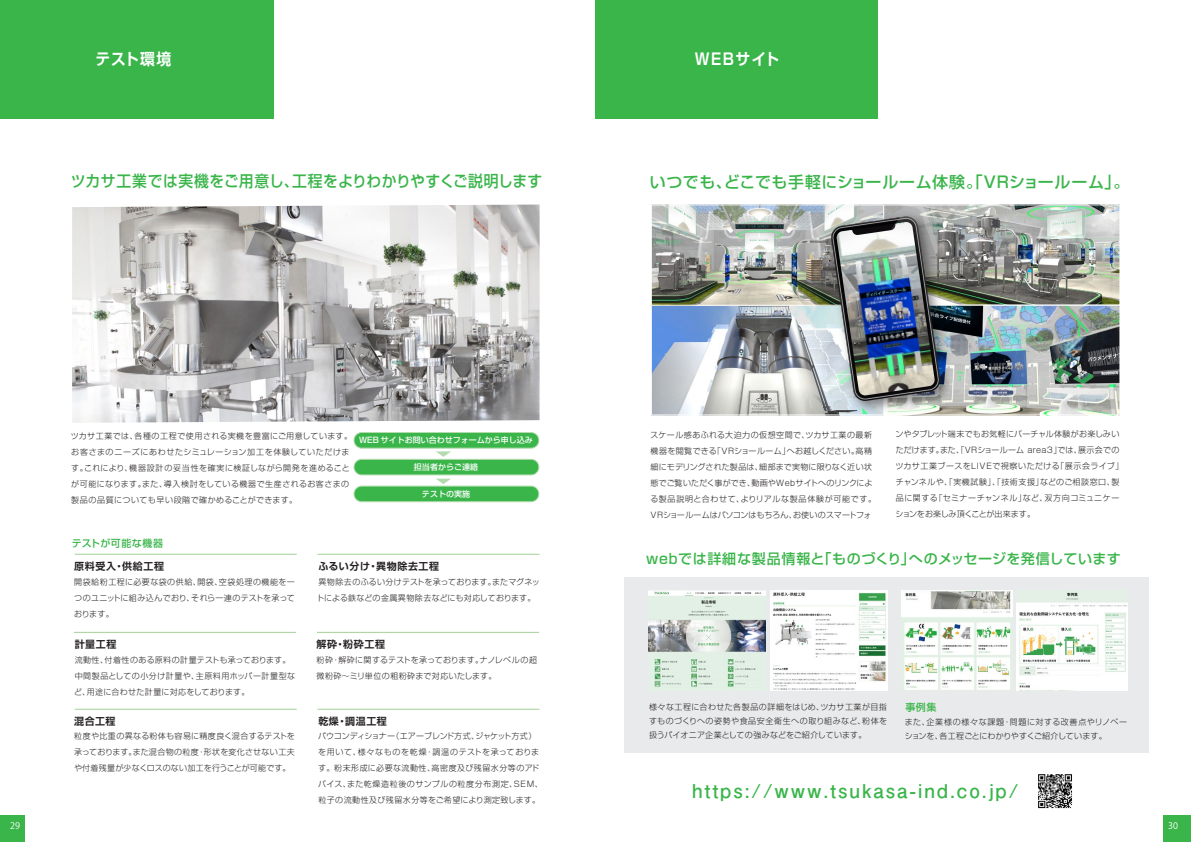
<style>
.page{position:relative;width:1191px;height:842px;background:#fff}
.page>*{position:absolute;margin:0;border:0;box-sizing:border-box;transform-origin:0 0}
.t1{font:700 19px "Futo Go B101 Pr 5";letter-spacing:.1em;color:#3ab54a}
.t2{font:500 15.9px "Shin Go Pr 6 N";letter-spacing:.03em;color:#3ab54a;scale:.93 1}
.t3{font:500 15.9px "Shin Go Pr 6 N";letter-spacing:.03em;color:#3ab54a}
.t4{font:700 15.9px "Shin Go Pr 6 N De";letter-spacing:.075em;color:#fff;scale:.93 1}
.t5{font:500 14px "Shin Go Pr 6 N";letter-spacing:.04em;color:#3ab54a}
.t6{font:700 10px "Shin Go Pr 6 N De";letter-spacing:.06em;color:#231f20}
.t7{font:500 10px "Shin Go Pr 6 N";letter-spacing:.05em;color:#3ab54a}
.t8{font:9px "Koz Go Pr 6 N";color:#fff}
.t9{font:300 8px/16px "Shin Go Pr 6 N";letter-spacing:.04em;color:#231f20}
.t10{font:300 8px/16px "Shin Go Pr 6 N";letter-spacing:.06em;color:#231f20}
.t11{font:300 8px/16px "Shin Go Pr 6 N";letter-spacing:.015em;color:#231f20}
.t12{font:500 8px "Shin Go Pr 6 N";color:#fff}
</style>
<div class="page">
<img style="left:653px;top:207px;width:229px;height:206px">
<div style="left:651px;top:305px;width:233px;height:110px;border:1px solid #fff"></div>
<img style="left:957px;top:307px;width:161px;height:106px">
<div style="left:887px;top:305px;width:233px;height:110px;border:1px solid #fff"></div>
<div style="left:624px;top:577px;width:524px;height:175px;background:#e9eaeb"></div>
<div style="left:354px;top:432px;width:185px;height:16px;background:#3ab54a;border-radius:8px"></div>
<div style="left:353px;top:432px;width:186px;height:17px;border:1px solid #b4dbae;border-radius:8px"></div>
<div style="left:354px;top:459px;width:185px;height:16px;background:#3ab54a;border-radius:8px"></div>
<div style="left:353px;top:459px;width:186px;height:16px;border:1px solid #b4dbae;border-radius:8px"></div>
<div style="left:354px;top:486px;width:185px;height:16px;background:#3ab54a;border-radius:8px"></div>
<div style="left:353px;top:486px;width:186px;height:16px;border:1px solid #b4dbae;border-radius:8px"></div>
<div style="left:0;top:0;width:274px;height:119px;background:#3ab54a"></div>
<div style="left:595px;top:0;width:282px;height:119px;background:#3ab54a"></div>
<div style="left:1163px;top:815px;width:28px;height:27px;background:#3ab54a"></div>
<div style="left:0;top:815px;width:25px;height:27px;background:#3ab54a"></div>
<img style="left:72px;top:204px;width:467px;height:219px">
<div style="left:651px;top:205px;width:233px;height:100px;border:1px solid #fff"></div>
<img style="left:885px;top:207px;width:233px;height:96px">
<div style="left:883px;top:205px;width:237px;height:100px;border:1px solid #fff"></div>
<svg style="left:436px;top:451px;width:15px;height:6px"></svg>
<svg style="left:436px;top:479px;width:15px;height:5px"></svg>
<hr style="left:75px;top:554px;width:222px;height:1px;background:#a0d298">
<hr style="left:75px;top:709px;width:222px;height:1px;background:#a0d298">
<hr style="left:317px;top:554px;width:222px;height:1px;background:#a0d298">
<hr style="left:74px;top:632px;width:222px;height:1px;background:#a0d298">
<hr style="left:317px;top:709px;width:222px;height:1px;background:#a0d298">
<hr style="left:317px;top:632px;width:222px;height:1px;background:#a0d298">
<img style="left:648px;top:591px;width:118px;height:97px">
<img style="left:770px;top:591px;width:117px;height:99px">
<img style="left:901px;top:591px;width:111px;height:99px">
<img style="left:1016px;top:592px;width:111px;height:98px">
<img style="left:1038px;top:774px;width:34px;height:35px">
<img style="left:822px;top:208px;width:135px;height:208px">
<img style="left:830px;top:216px;width:111px;height:186px">
<img style="left:857px;top:222px;width:49px;height:13px">
<h2 class="t4" style="left:95px;top:46px;width:83px">テスト環境</h2>
<h2 class="t4" style="left:695px;top:46px;width:92px">WEBサイト</h2>
<h2 class="t2" style="left:71px;top:168px;width:508px">ツカサ工業では実機をご用意し、工程をよりわかりやすくご説明します</h2>
<p class="t10" style="left:71px;top:427px;width:283px">ツカサ工業では、各種の工程で使用される実機を豊富にご用意しています。お客さまのニーズにあわせたシミュレーション加工を体験していただけます。これにより、機器設計の妥当性を確実に検証しながら開発を進めることが可能になります。また、導入検討をしている機器で生産されるお客さまの製品の品質についても早い段階で確かめることができます。</p>
<p class="t12" style="left:359px;top:433px;width:175px">WEB サイトお問い合わせフォームから申し込み</p>
<p class="t12" style="left:414px;top:460px;width:65px">担当者からご連絡</p>
<p class="t12" style="left:422px;top:487px;width:49px">テストの実施</p>
<p class="t7" style="left:72px;top:535px;width:93px">テストが可能な機器</p>
<p class="t6" style="left:74px;top:558px;width:91px">原料受入・供給工程</p>
<p class="t9" style="left:74px;top:573px;width:222px;text-align:justify">開袋給粉工程に必要な袋の供給、開袋、空袋処理の機能を一つのユニットに組み込んでおり、それら一連のテストを承っております。</p>
<p class="t6" style="left:75px;top:636px;width:43px">計量工程</p>
<p class="t9" style="left:74px;top:651px;width:222px">流動性、付着性のある原料の計量テストも承っております。中間製品としての小分け計量や、主原料用ホッパー計量型など、用途に合わせた計量に対応をしております。</p>
<p class="t6" style="left:74px;top:713px;width:43px">混合工程</p>
<p class="t9" style="left:74px;top:727px;width:222px;text-align:justify">粒度や比重の異なる粉体も容易に精度良く混合するテストを承っております。また混合物の粒度・形状を変化させない工夫や付着残量が少なくロスのない加工を行うことが可能です。</p>
<p class="t6" style="left:318px;top:558px;width:122px">ふるい分け・異物除去工程</p>
<p class="t11" style="left:316px;top:573px;width:225px">異物除去のふるい分けテストを承っております。またマグネットによる鉄などの金属異物除去などにも対応しております。</p>
<p class="t6" style="left:316px;top:636px;width:70px">解砕・粉砕工程</p>
<p class="t9" style="left:316px;top:651px;width:222px">粉砕・解砕に関するテストを承っております。ナノレベルの超微粉砕～ミリ単位の粗粉砕まで対応いたします。</p>
<p class="t6" style="left:318px;top:713px;width:70px">乾燥・調温工程</p>
<p class="t10" style="left:318px;top:727px;width:226px">パウコンディショナー（エアーブレンド方式、ジャケット方式）を用いて、様々なものを乾燥・調温のテストを承っております。粉末形成に必要な流動性、高密度及び残留水分等のアドバイス、また乾燥造粒後のサンプルの粒度分布測定、SEM、粒子の流動性及び残留水分等をご希望により測定致します。</p>
<h2 class="t3" style="left:649px;top:169px;width:481px">いつでも、どこでも手軽にショールーム体験。「VRショールーム」。</h2>
<p class="t9" style="left:650px;top:426px;width:227px">スケール感あふれる大迫力の仮想空間で、ツカサ工業の最新機器を閲覧できる「VRショールーム」へお越しください。高精細にモデリングされた製品は、細部まで実物に限りなく近い状態でご覧いただく事ができ、動画やWebサイトへのリンクによる製品説明と合わせて、よりリアルな製品体験が可能です。VRショールームはパソコンはもちろん、お使いのスマートフォ</p>
<p class="t9" style="left:895px;top:425px;width:229px">ンやタブレット端末でもお気軽にバーチャル体験がお楽しみいただけます。また、「VRショールーム area3」では、展示会でのツカサ工業ブースをLIVEで視察いただける「展示会ライブ」チャンネルや、「実機試験」、「技術支援」などのご相談窓口、製品に関する「セミナーチャンネル」など、双方向コミュニケーションをお楽しみ頂くことが出来ます。</p>
<h3 class="t5" style="left:646px;top:547px;width:476px">webでは詳細な製品情報と「ものづくり」へのメッセージを発信しています</h3>
<p class="t9" style="left:649px;top:699px;width:239px;line-height:14px;text-align:justify">様々な工程に合わせた各製品の詳細をはじめ、ツカサ工業が目指すものづくりへの姿勢や食品安全衛生への取り組みなど、粉体を扱うパイオニア企業としての強みなどをご紹介しています。</p>
<p class="t7" style="left:905px;top:699px;width:33px">事例集</p>
<p class="t9" style="left:904px;top:714px;width:224px;line-height:14px">また、企業様の様々な課題・問題に対する改善点やリノベーションを、各工程ごとにわかりやすくご紹介しています。</p>
<h1 class="t1" style="left:692px;top:776px;width:328px">https://www.tsukasa-ind.co.jp/</h1>
<p class="t8" style="left:10px;top:820px;width:11px">29</p>
<p class="t8" style="left:1168px;top:820px;width:11px">30</p>
</div>
